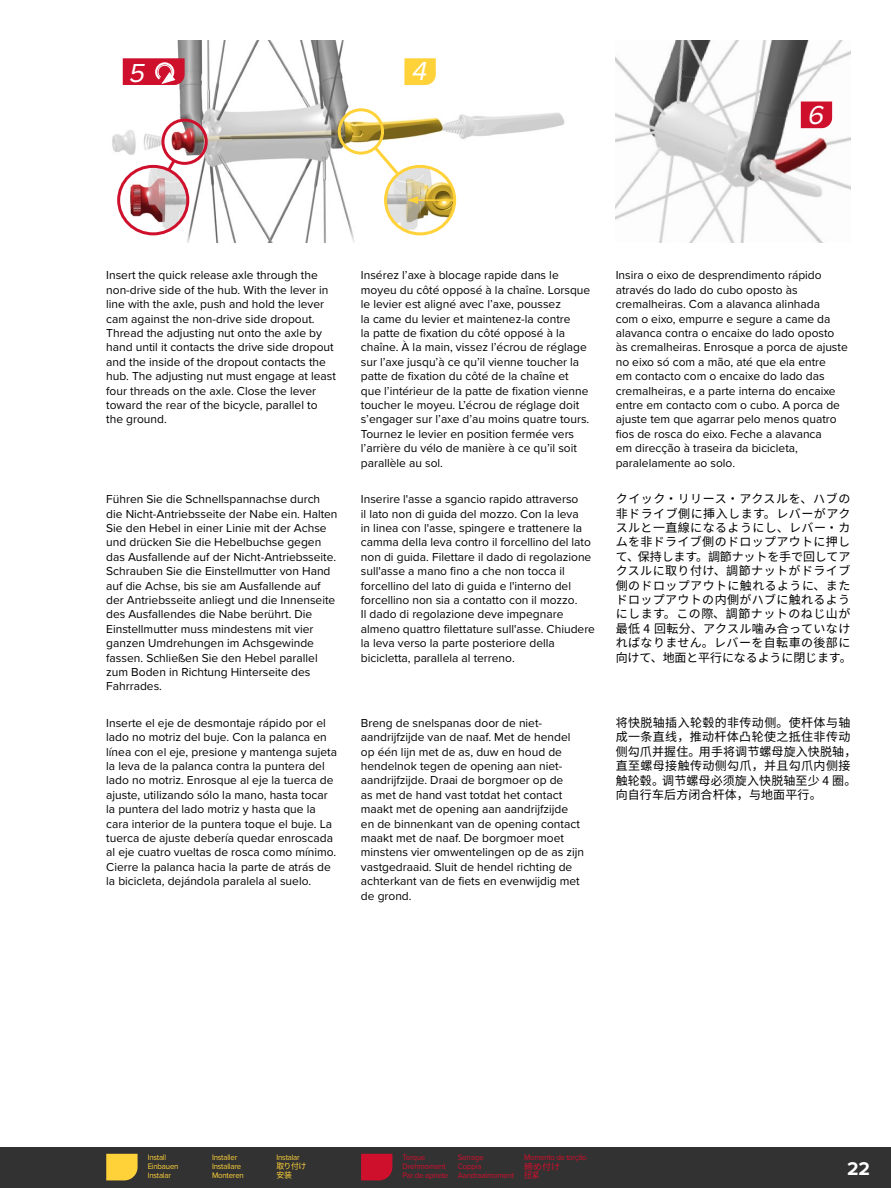
<style>
.page{position:relative;width:891px;height:1188px;background:#fff}
.page>*{position:absolute;margin:0;border:0;box-sizing:border-box;transform-origin:0 0}
.t1{font:italic 27px "Proxima Nova";color:#fff}
.t2{font:700 19.2px "Proxima Nova";color:#fff}
.t3{font:12px/14.4px "Proxima Nova";color:#000}
.t4{font:12px/14.4px "Noto Sans CJ Ksc";letter-spacing:.03em;color:#000;text-align:justify}
.t5{font:9px "Noto Sans CJ Kjp";color:#cf102d}
.t6{font:8.25px "Proxima Nova";letter-spacing:-.025em;color:#cf102d;scale:.95 1}
.t7{font:8.25px "Proxima Nova";letter-spacing:-.025em;color:#ffd239;scale:.95 1}
.t8{font:8.25px "Noto Sans CJ Kjp";color:#ffd239;scale:.95 1}
.t9{font:8.25px "Noto Sans CJ Ksc";color:#ffd239;scale:.95 1}
.s1{font-family:"Noto Sans CJ Ksc"}
</style>
<div class="page">
<div style="left:0;top:1148px;width:891px;height:40px;background:#323232"></div>
<img style="left:112px;top:40px;width:453px;height:203px">
<img style="left:616px;top:40px;width:234px;height:203px">
<svg style="left:123px;top:58px;width:62px;height:27px;background:#d32e47"></svg>
<svg style="left:404px;top:58px;width:32px;height:27px"></svg>
<svg style="left:801px;top:102px;width:31px;height:26px"></svg>
<img style="left:119px;top:166px;width:69px;height:68px">
<div style="left:117px;top:165px;width:72px;height:70px;border:3px solid #cf102d;border-radius:50%"></div>
<img style="left:386px;top:166px;width:69px;height:68px">
<div style="left:384px;top:165px;width:72px;height:70px;border:3px solid #ffd239;border-radius:50%"></div>
<div style="left:161px;top:119px;width:47px;height:46px;border:3px solid #cf102d;border-radius:50%"></div>
<svg style="left:165px;top:157px;width:13px;height:17px"></svg>
<div style="left:338px;top:108px;width:46px;height:47px;border:3px solid #ffd239;border-radius:50%"></div>
<svg style="left:372px;top:144px;width:29px;height:33px"></svg>
<svg style="left:106px;top:1154px;width:32px;height:26px"></svg>
<svg style="left:361px;top:1154px;width:31px;height:26px"></svg>
<hr style="left:416px;top:199px;width:39px;height:2px;background:#ffd239">
<svg style="left:407px;top:196px;width:11px;height:8px"></svg>
<h1 class="t1" style="left:128px;top:53px;width:25px">5</h1>
<h1 class="t1" style="left:411px;top:51px;width:25px">4</h1>
<h1 class="t1" style="left:807px;top:94px;width:26px">6</h1>
<p class="t3" style="left:106px;top:268px;width:231px">Insert the quick release axle through the non-drive side of the hub. With the lever in line with the axle, push and hold the lever cam against the non-drive side dropout.<br>Thread the adjusting nut onto the axle by hand until it contacts the drive side dropout and the inside of the dropout contacts the hub. The adjusting nut must engage at least four threads on the axle. Close the lever toward the rear of the bicycle, parallel to the ground.</p>
<p class="t3" style="left:361px;top:268px;width:231px">Insérez l’axe à blocage rapide dans le moyeu du côté opposé à la chaîne. Lorsque le levier est aligné avec l’axe, poussez<br>la came du levier et maintenez-la contre<br>la patte de fixation du côté opposé à la chaîne. À la main, vissez l’écrou de réglage sur l’axe jusqu’à ce qu’il vienne toucher la patte de fixation du côté de la chaîne et que l’intérieur de la patte de fixation vienne toucher le moyeu. L’écrou de réglage doit s’engager sur l’axe d’au moins quatre tours.<br>Tournez le levier en position fermée vers l’arrière du vélo de manière à ce qu’il soit parallèle au sol.</p>
<p class="t3" style="left:616px;top:268px;width:234px">Insira o eixo de desprendimento rápido através do lado do cubo oposto às cremalheiras. Com a alavanca alinhada<br>com o eixo, empurre e segure a came da alavanca contra o encaixe do lado oposto às cremalheiras. Enrosque a porca de ajuste no eixo só com a mão, até que ela entre<br>em contacto com o encaixe do lado das cremalheiras, e a parte interna do encaixe entre em contacto com o cubo. A porca de ajuste tem que agarrar pelo menos quatro fios de rosca do eixo. Feche a alavanca<br>em direcção à traseira da bicicleta, paralelamente ao solo.</p>
<p class="t3" style="left:106px;top:491px;width:233px">Führen Sie die Schnellspannachse durch die Nicht-Antriebsseite der Nabe ein. Halten Sie den Hebel in einer Linie mit der Achse und drücken Sie die Hebelbuchse gegen das Ausfallende auf der Nicht-Antriebsseite.<br>Schrauben Sie die Einstellmutter von Hand auf die Achse, bis sie am Ausfallende auf der Antriebsseite anliegt und die Innenseite des Ausfallendes die Nabe berührt. Die Einstellmutter muss mindestens mit vier ganzen Umdrehungen im Achsgewinde fassen. Schließen Sie den Hebel parallel zum Boden in Richtung Hinterseite des Fahrrades.</p>
<p class="t3" style="left:361px;top:491px;width:236px">Inserire l'asse a sgancio rapido attraverso<br>il lato non di guida del mozzo. Con la leva<br>in linea con l'asse, spingere e trattenere la camma della leva contro il forcellino del lato non di guida. Filettare il dado di regolazione sull'asse a mano fino a che non tocca il forcellino del lato di guida e l'interno del forcellino non sia a contatto con il mozzo.<br>Il dado di regolazione deve impegnare almeno quattro filettature sull'asse. Chiudere la leva verso la parte posteriore della bicicletta, parallela al terreno.</p>
<p class="t4" style="left:616px;top:492px;width:237px">クイック・リリース・アクスルを、ハブの非ドライブ側に挿入します。レバーがアクスルと一直線になるようにし、レバー・カムを非ドライブ側のドロップアウトに押して、保持します。調節ナットを手で回してアクスルに取り付け、調節ナットがドライブ側のドロップアウトに触れるように、またドロップアウトの内側がハブに触れるようにします。この際、調節ナットのねじ山が最低 4 回転分、アクスル噛み合っていなければなりません。レバーを自転車の後部に向けて、地面と平行になるように閉じます。</p>
<p class="t3" style="left:106px;top:715px;width:232px">Inserte el eje de desmontaje rápido por el lado no motriz del buje. Con la palanca en línea con el eje, presione y mantenga sujeta la leva de la palanca contra la puntera del lado no motriz. Enrosque al eje la tuerca de ajuste, utilizando sólo la mano, hasta tocar la puntera del lado motriz y hasta que la cara interior de la puntera toque el buje. La tuerca de ajuste debería quedar enroscada al eje cuatro vueltas de rosca como mínimo.<br>Cierre la palanca hacia la parte de atrás de la bicicleta, dejándola paralela al suelo.</p>
<p class="t3" style="left:361px;top:715px;width:225px">Breng de snelspanas door de niet&shy;aandrijfzijde van de naaf. Met de hendel op één lijn met de as, duw en houd de hendelnok tegen de opening aan niet&shy;aandrijfzijde. Draai de borgmoer op de<br>as met de hand vast totdat het contact maakt met de opening aan aandrijfzijde en de binnenkant van de opening contact maakt met de naaf. De borgmoer moet minstens vier omwentelingen op de as zijn vastgedraaid. Sluit de hendel richting de achterkant van de fiets en evenwijdig met de grond.</p>
<p class="t4" style="left:616px;top:716px;width:242px;text-align:left">将快脱轴插入轮毂的非传动侧。使杆体与轴成一条直线，推动杆体凸轮使之抵住非传动侧勾爪并握住。用手将调节螺母旋入快脱轴，直至螺母接触传动侧勾爪，并且勾爪内侧接触轮毂。调节螺母必须旋入快脱轴至少 4 圈。向自行车后方闭合杆体，与地面平行。</p>
<p class="t7" style="left:148px;top:1151px;width:21px">Install</p>
<p class="t7" style="left:212px;top:1151px;width:28px">Installer</p>
<p class="t7" style="left:276px;top:1151px;width:26px">Instalar</p>
<p class="t7" style="left:148px;top:1160px;width:34px">Einbauen</p>
<p class="t7" style="left:212px;top:1160px;width:32px">Installare</p>
<p class="t8" style="left:276px;top:1162px;width:33px">取り付け</p>
<p class="t7" style="left:148px;top:1169px;width:26px">Instalar</p>
<p class="t7" style="left:212px;top:1169px;width:35px">Monteren</p>
<p class="t9" style="left:276px;top:1171px;width:18px">安装</p>
<p class="t6" style="left:403px;top:1151px;width:26px">Torque</p>
<p class="t6" style="left:458px;top:1151px;width:29px">Serrage</p>
<p class="t6" style="left:524px;top:1151px;width:67px">Momento de torção</p>
<p class="t6" style="left:402px;top:1160px;width:47px">Drehmoment</p>
<p class="t6" style="left:458px;top:1160px;width:26px">Coppia</p>
<p class="t5" style="left:524px;top:1162px;width:38px">締め付け</p>
<p class="t6" style="left:403px;top:1169px;width:146px">Par de apriete Aandraaimoment <span class="s1">扭紧</span></p>
<h2 class="t2" style="left:847px;top:1154px;width:24px">22</h2>
</div>
